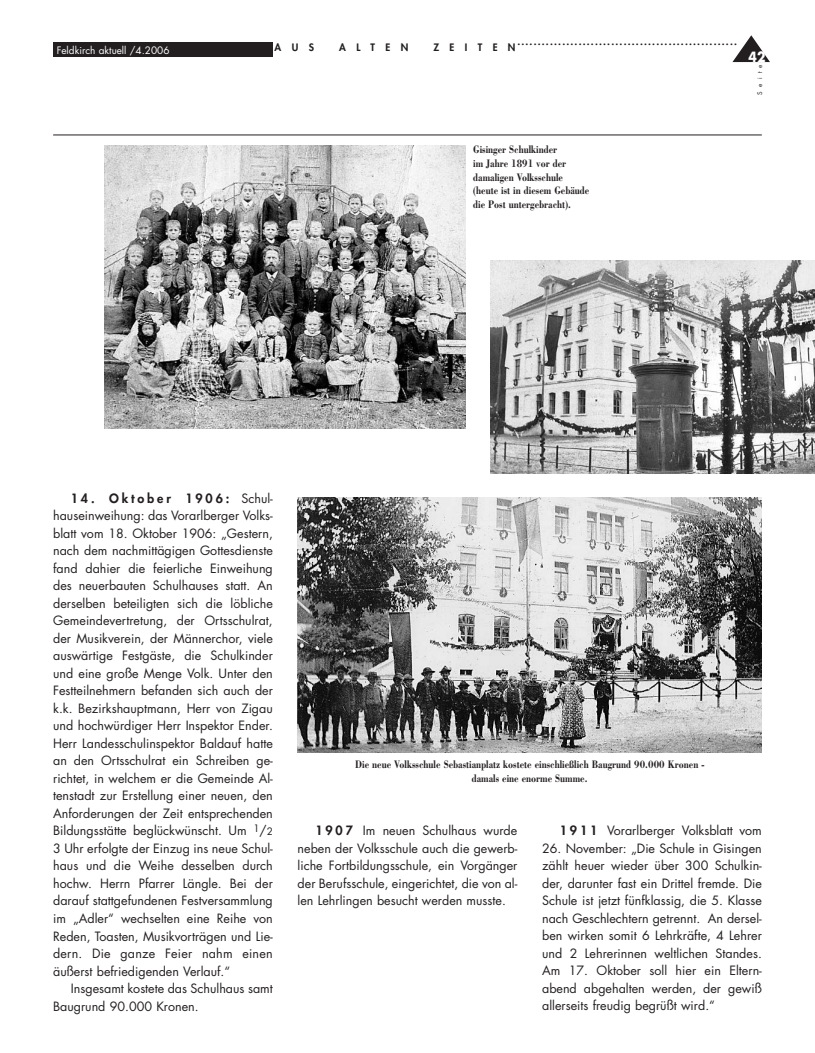
<style>
.page{position:relative;width:815px;height:1053px;background:#fff}
.page>*{position:absolute;margin:0;border:0;box-sizing:border-box;transform-origin:0 0}
.t1{font:700 13.75px "Futura";color:#fff;scale:.9 1}
.t2{font:12.5px/17.5px "Futura";color:#231f20;text-align:justify}
.t3{font:700 11.25px/13.8px "Bodoni";color:#231f20;text-align:center;scale:.8 1}
.t4{font:800 10px "Futura";letter-spacing:1.04em;color:#231f20}
.t5{font:10px "Futura";color:#fff}
.t6{font:6.25px "Futura";letter-spacing:.675em;color:#231f20}
.s1{font-weight:800}
.s2{font-size:10px}
</style>
<div class="page">
<div style="left:53px;top:43px;width:220px;height:14px;background:#231f20"></div>
<hr style="left:53px;top:135px;width:709px;height:1px;background:#231f20">
<svg style="left:732px;top:35px;width:38px;height:27px"></svg>
<img style="left:105px;top:145px;width:361px;height:284px">
<img style="left:298px;top:498px;width:464px;height:254px">
<img style="left:491px;top:261px;width:324px;height:212px">
<p class="t5" style="left:57px;top:45px;width:114px">Feldkirch aktuell /4.2006</p>
<p class="t4" style="left:275px;top:43px;width:41px">AUS</p>
<p class="t4" style="left:339px;top:43px;width:71px">ALTEN</p>
<p class="t4" style="left:433px;top:43px;width:84px">ZEITEN</p>
<p class="t4" style="left:517px;top:36px;width:221px">......................................................</p>
<p class="t1" style="left:749px;top:51px;width:20px">42</p>
<p class="t6" style="left:757px;top:94px;width:32px;rotate:-90deg">Seite</p>
<p class="t3" style="left:473px;top:142px;width:147px;text-align:left">Gisinger Schulkinder<br>im Jahre 1891 vor der damaligen Volksschule (heute ist in diesem Gebäude die Post untergebracht).</p>
<p class="t2" style="left:53px;top:490px;width:221px;text-indent:18px"><span class="s1">14. Oktober 1906:</span> Schul&shy;hauseinweihung: das Vorarlberger Volks&shy;blatt vom 18. Oktober 1906: „Gestern, nach dem nachmittägigen Gottesdienste fand dahier die feierliche Einweihung des neuerbauten Schulhauses statt. An derselben beteiligten sich die löbliche Gemeindevertretung, der Ortsschulrat, der Musikverein, der Männerchor, viele auswärtige Festgäste, die Schulkinder und eine große Menge Volk. Unter den Festteilnehmern befanden sich auch der k.k. Bezirkshauptmann, Herr von Zigau und hochwürdiger Herr Inspektor Ender.<br>Herr Landesschulinspektor Baldauf hatte an den Ortsschulrat ein Schreiben ge&shy;richtet, in welchem er die Gemeinde Al&shy;tenstadt zur Erstellung einer neuen, den Anforderungen der Zeit entsprechenden Bildungsstätte beglückwünscht. Um <sup>1</sup>/<span class="s2">2<br></span>3 Uhr erfolgte der Einzug ins neue Schul&shy;haus und die Weihe desselben durch hochw. Herrn Pfarrer Längle. Bei der darauf stattgefundenen Festversammlung im „Adler“ wechselten eine Reihe von Reden, Toasten, Musikvorträgen und Lie&shy;dern. Die ganze Feier nahm einen äußerst befriedigenden Verlauf.“</p>
<p class="t2" style="left:53px;top:980px;width:221px;text-indent:18px">Insgesamt kostete das Schulhaus samt<br>Baugrund 90.000 Kronen.</p>
<p class="t3" style="left:355px;top:757px;width:438px">Die neue Volksschule Sebastianplatz kostete einschließlich Baugrund 90.000 Kronen - damals eine enorme Summe.</p>
<p class="t2" style="left:298px;top:823px;width:221px;text-indent:18px"><span class="s1">1 9 0 7</span> Im neuen Schulhaus wurde neben der Volksschule auch die gewerb&shy;liche Fortbildungsschule, ein Vorgänger der Berufsschule, eingerichtet, die von al&shy;len Lehrlingen besucht werden musste.</p>
<p class="t2" style="left:560px;top:823px;width:204px"><span class="s1">1 9 1 1</span> Vorarlberger Volksblatt vom</p>
<p class="t2" style="left:542px;top:840px;width:221px">26. November: „Die Schule in Gisingen zählt heuer wieder über 300 Schulkin&shy;der, darunter fast ein Drittel fremde. Die Schule ist jetzt fünfklassig, die 5. Klasse nach Geschlechtern getrennt. An dersel&shy;ben wirken somit 6 Lehrkräfte, 4 Lehrer und 2 Lehrerinnen weltlichen Standes.<br>Am 17. Oktober soll hier ein Eltern&shy;abend abgehalten werden, der gewiß allerseits freudig begrüßt wird.“</p>
</div>
